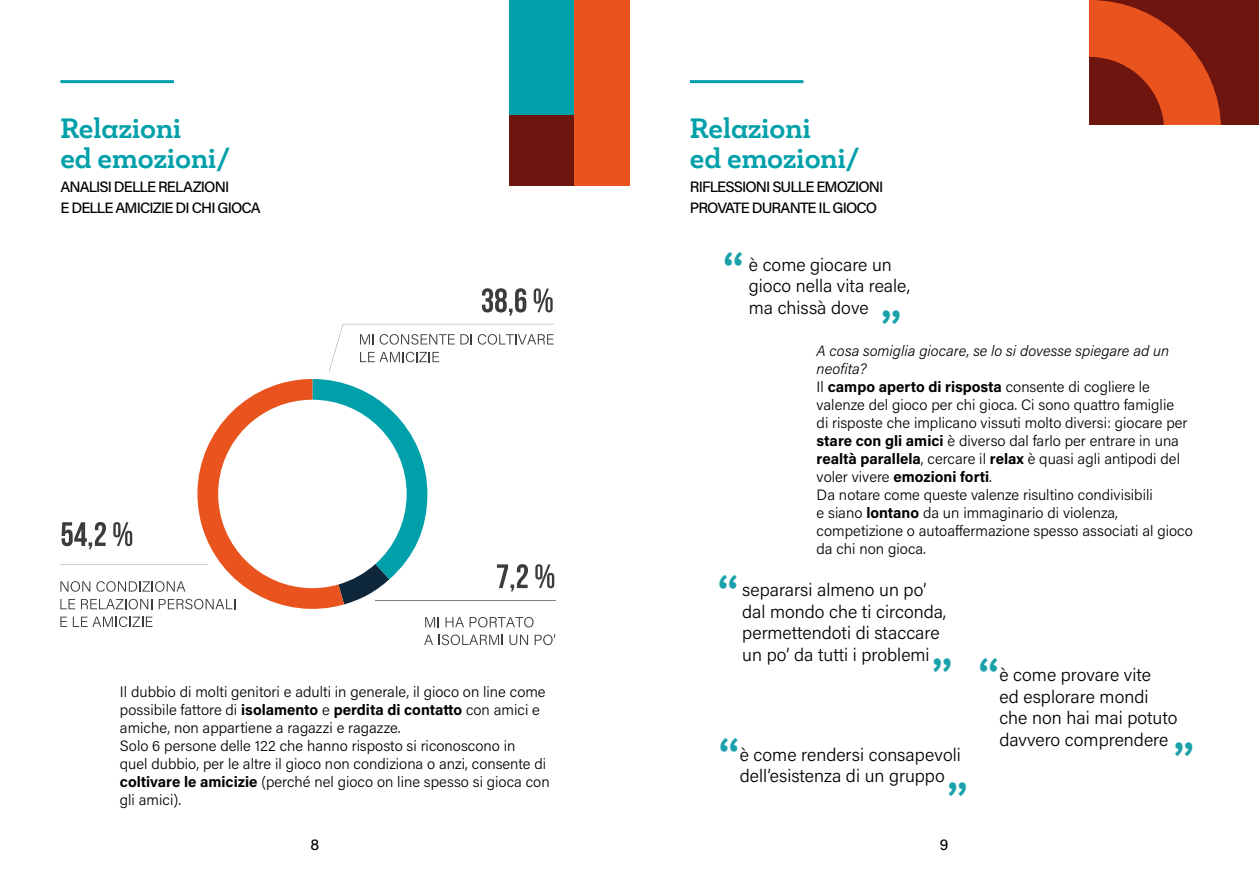
<style>
.page{position:relative;width:1259px;height:893px;background:#fff}
.page>*{position:absolute;margin:0;border:0;box-sizing:border-box;transform-origin:0 0}
.t1{font:700 42px "Mokoko";color:#1ba1ab}
.t2{font:700 25.5px/30.6px "Mokoko";color:#00a0aa}
.t3{font:300 18px/21.6px "Acumin Pro";color:#000}
.t4{font:300 15px/18px "Acumin Pro";color:#000}
.t5{font:500 15px/21px "Acumin Pro";letter-spacing:-.06em;color:#000}
.s1{font-weight:700}
.s2{font-style:italic}
</style>
<div class="page">
<svg style="left:482px;top:288px;width:44px;height:28px"></svg>
<svg style="left:534px;top:288px;width:18px;height:24px"></svg>
<svg style="left:329px;top:324px;width:225px;height:48px"></svg>
<svg style="left:445px;top:617px;width:88px;height:10px"></svg>
<svg style="left:424px;top:635px;width:79px;height:10px"></svg>
<svg style="left:509px;top:635px;width:19px;height:10px"></svg>
<svg style="left:535px;top:634px;width:20px;height:11px"></svg>
<svg style="left:497px;top:564px;width:31px;height:27px"></svg>
<svg style="left:535px;top:564px;width:19px;height:24px"></svg>
<hr style="left:375px;top:600px;width:180px;height:1px;background:#818080">
<svg style="left:60px;top:379px;width:379px;height:248px"></svg>
<div style="left:510px;top:0;width:119px;height:185px;background:#00a0aa"></div>
<div style="left:510px;top:115px;width:65px;height:70px;background:#6d150e"></div>
<div style="left:574px;top:0;width:55px;height:185px;background:#e9531d"></div>
<div style="left:1089px;top:0;width:170px;height:124px;background:#6d150e"></div>
<svg style="left:1089px;top:0;width:132px;height:124px"></svg>
<hr style="left:60px;top:80px;width:114px;height:3px;background:#00a0aa">
<hr style="left:690px;top:80px;width:113px;height:3px;background:#00a0aa">
<h2 class="t2" style="left:60px;top:113px;width:171px">Relazioni<br>ed emozioni/</h2>
<h2 class="t2" style="left:690px;top:113px;width:171px">Relazioni<br>ed emozioni/</h2>
<p class="t5" style="left:60px;top:175px;width:202px">ANALISI DELLE RELAZIONI<br>E DELLE AMICIZIE DI CHI GIOCA</p>
<p class="t5" style="left:690px;top:175px;width:195px">RIFLESSIONI SULLE EMOZIONI<br>PROVATE DURANTE IL GIOCO</p>
<h1 class="t1" style="left:723px;top:242px;width:22px">“</h1>
<p class="t3" style="left:749px;top:253px;width:163px">è come giocare un gioco nella vita reale, ma chissà dove</p>
<h1 class="t1" style="left:901px;top:334px;width:22px;rotate:-180deg">“</h1>
<p class="t4" style="left:120px;top:682px;width:431px">Il dubbio di molti genitori e adulti in generale, il gioco on line come possibile fattore di <span class="s1">isolamento</span> e <span class="s1">perdita di contatto</span> con amici e amiche, non appartiene a ragazzi e ragazze.<br>Solo 6 persone delle 122 che hanno risposto si riconoscono in<br>quel dubbio, per le altre il gioco non condiziona o anzi, consente di <span class="s1">coltivare le amicizie</span> (perché nel gioco on line spesso si gioca con gli amici).</p>
<p class="t4" style="left:816px;top:341px;width:378px"><span class="s2">A cosa somiglia giocare, se lo si dovesse spiegare ad un neofita?<br></span>Il <span class="s1">campo aperto di risposta</span> consente di cogliere le valenze del gioco per chi gioca. Ci sono quattro famiglie<br>di risposte che implicano vissuti molto diversi: giocare per <span class="s1">stare con gli amici</span> è diverso dal farlo per entrare in una <span class="s1">realtà parallela</span>, cercare il <span class="s1">relax</span> è quasi agli antipodi del voler vivere <span class="s1">emozioni forti</span>.<br>Da notare come queste valenze risultino condivisibili<br>e siano <span class="s1">lontano</span> da un immaginario di violenza, competizione o autoaffermazione spesso associati al gioco da chi non gioca.</p>
<h1 class="t1" style="left:718px;top:565px;width:22px">“</h1>
<p class="t3" style="left:742px;top:578px;width:205px">separarsi almeno un po’ dal mondo che ti circonda, permettendoti di staccare un po’ da tutti i problemi</p>
<h1 class="t1" style="left:952px;top:682px;width:22px;rotate:-180deg">“</h1>
<h1 class="t1" style="left:719px;top:728px;width:22px">“</h1>
<p class="t3" style="left:740px;top:743px;width:222px">è come rendersi consapevoli dell’esistenza di un gruppo</p>
<h1 class="t1" style="left:968px;top:806px;width:22px;rotate:-180deg">“</h1>
<h1 class="t1" style="left:978px;top:648px;width:22px">“</h1>
<p class="t3" style="left:999px;top:663px;width:179px">è come provare vite<br>ed esplorare mondi che non hai mai potuto davvero comprendere</p>
<h1 class="t1" style="left:1194px;top:766px;width:22px;rotate:-180deg">“</h1>
<p class="t5" style="left:310px;top:834px;width:10px">8</p>
<p class="t5" style="left:940px;top:834px;width:10px">9</p>
</div>
